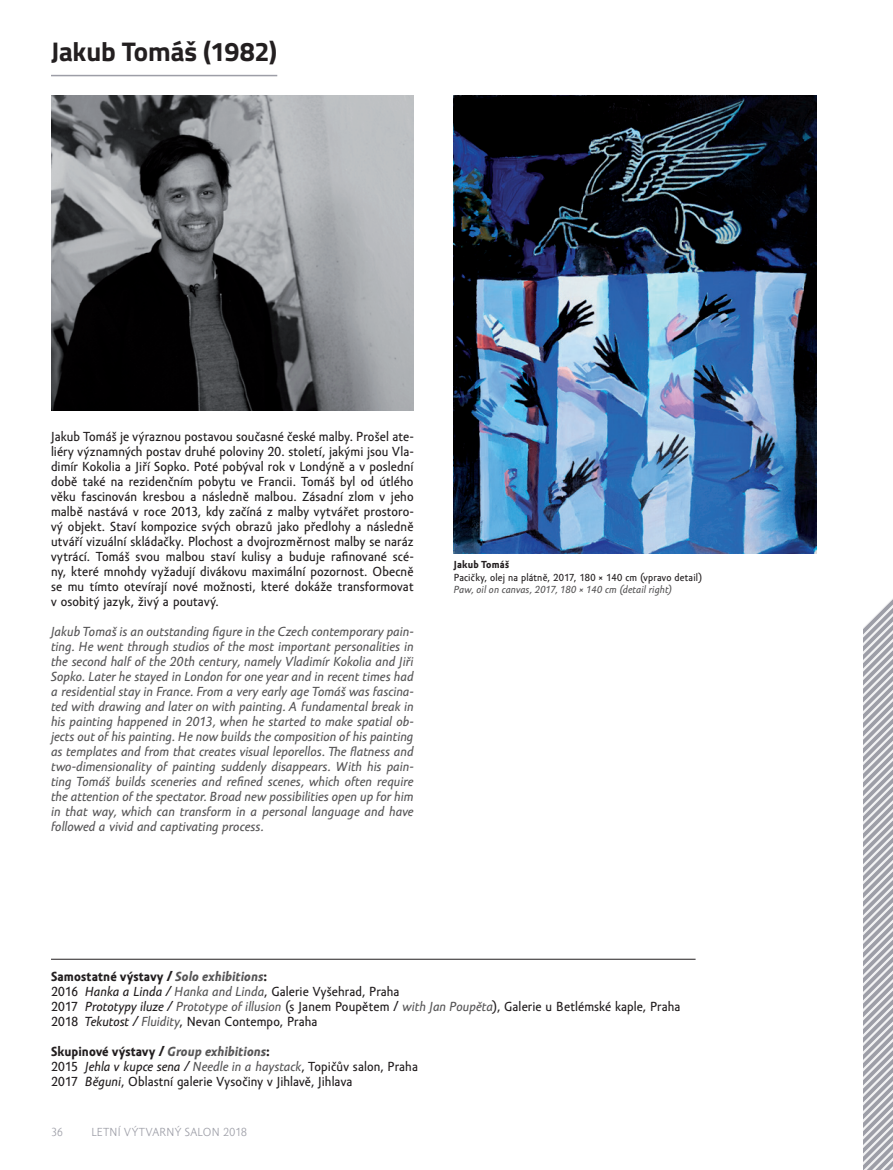
<style>
.page{position:relative;width:893px;height:1170px;background:#fff}
.page>*{position:absolute;margin:0;border:0;box-sizing:border-box;transform-origin:0 0}
.t1{font:700 27px "Titillium";letter-spacing:-.005em;color:#231f20}
.t2{font:13.5px/15px "Amor Sans Text Pro";letter-spacing:.005em;color:#231f20}
.t3{font:italic 13.5px/15px "Amor Sans Text Pro";color:#575657;text-align:justify}
.t4{font:12px "Amor Sans Pro";letter-spacing:.035em;color:#9d9ea7}
.t5{font:10.5px "Amor Sans Text Pro";letter-spacing:.015em;color:#231f20}
.t6{font:italic 10.5px "Amor Sans Text Pro";letter-spacing:.01em;color:#575657}
.t7{font:700 10.5px "Amor Sans Text Pro";letter-spacing:.015em;color:#231f20}
.s1{font-weight:700}
.s2{font-weight:700;font-style:italic;color:#575657}
.s3{font-style:italic}
.s4{font-style:italic;color:#575657}
</style>
<div class="page">
<hr style="left:51px;top:75px;width:226px;height:1px;background:#9d9ea7">
<hr style="left:51px;top:958px;width:645px;height:1px;background:#231f20">
<img style="left:51px;top:95px;width:363px;height:315px">
<img style="left:454px;top:95px;width:362px;height:459px">
<svg style="left:863px;top:599px;width:30px;height:570px"></svg>
<h1 class="t1" style="left:51px;top:31px;width:228px">Jakub Tomáš (1982)</h1>
<p class="t2" style="left:51px;top:428px;width:364px;text-align:justify">Jakub Tomáš je výraznou postavou současné české malby. Prošel ate&shy;liéry významných postav druhé poloviny 20. století, jakými jsou Vla&shy;dimír Kokolia a Jiří Sopko. Poté pobýval rok v Londýně a v poslední době také na rezidenčním pobytu ve Francii. Tomáš byl od útlého věku fascinován kresbou a následně malbou. Zásadní zlom v jeho malbě nastává v roce 2013, kdy začíná z malby vytvářet prostoro&shy;vý objekt. Staví kompozice svých obrazů jako předlohy a následně utváří vizuální skládačky. Plochost a dvojrozměrnost malby se naráz vytrácí. Tomáš svou malbou staví kulisy a buduje rafinované scé&shy;ny, které mnohdy vyžadují divákovu maximální pozornost. Obecně se mu tímto otevírají nové možnosti, které dokáže transformovat v osobitý jazyk, živý a poutavý.</p>
<p class="t3" style="left:51px;top:623px;width:364px">Jakub Tomaš is an outstanding figure in the Czech contemporary pain&shy;ting. He went through studios of the most important personalities in the second half of the 20th century, namely Vladimír Kokolia and Jiři Sopko. Later he stayed in London for one year and in recent times had a residential stay in France. From a very early age Tomáš was fascina&shy;ted with drawing and later on with painting. A fundamental break in his painting happened in 2013, when he started to make spatial ob&shy;jects out of his painting. He now builds the composition of his painting as templates and from that creates visual leporellos. The flatness and two-dimensionality of painting suddenly disappears. With his pain&shy;ting Tomáš builds sceneries and refined scenes, which often require the attention of the spectator. Broad new possibilities open up for him in that way, which can transform in a personal language and have followed a vivid and captivating process.</p>
<p class="t7" style="left:454px;top:558px;width:57px">Jakub Tomáš</p>
<p class="t5" style="left:454px;top:571px;width:250px">Pacičky, olej na plátně, 2017, 180 × 140 cm (vpravo detail)</p>
<p class="t6" style="left:454px;top:583px;width:220px">Paw, oil on canvas, 2017, 180 × 140 cm (detail right)</p>
<p class="t2" style="left:51px;top:968px;width:631px"><span class="s1">Samostatné výstavy /</span> <span class="s2">Solo exhibitions</span><span class="s1">:<br></span>2016 <span class="s3">Hanka a Linda /</span> <span class="s4">Hanka and Linda</span>, Galerie Vyšehrad, Praha<br>2017 <span class="s3">Prototypy iluze /</span> <span class="s4">Prototype of illusion</span> (s Janem Poupětem / <span class="s4">with Jan Poupěta</span>), Galerie u Betlémské kaple, Praha 2018 <span class="s3">Tekutost /</span> <span class="s4">Fluidity</span>, Nevan Contempo, Praha</p>
<p class="t2" style="left:51px;top:1043px;width:368px"><span class="s1">Skupinové výstavy /</span> <span class="s2">Group exhibitions</span><span class="s1">:<br></span>2015 <span class="s3">Jehla v kupce sena /</span> <span class="s4">Needle in a haystack</span>, Topičův salon, Praha<br>2017 <span class="s3">Běguni</span>, Oblastní galerie Vysočiny v Jihlavě, Jihlava</p>
<p class="t4" style="left:51px;top:1125px;width:13px">36</p>
<p class="t4" style="left:91px;top:1125px;width:157px">LETNÍ VÝTVARNÝ SALON 2018</p>
</div>
